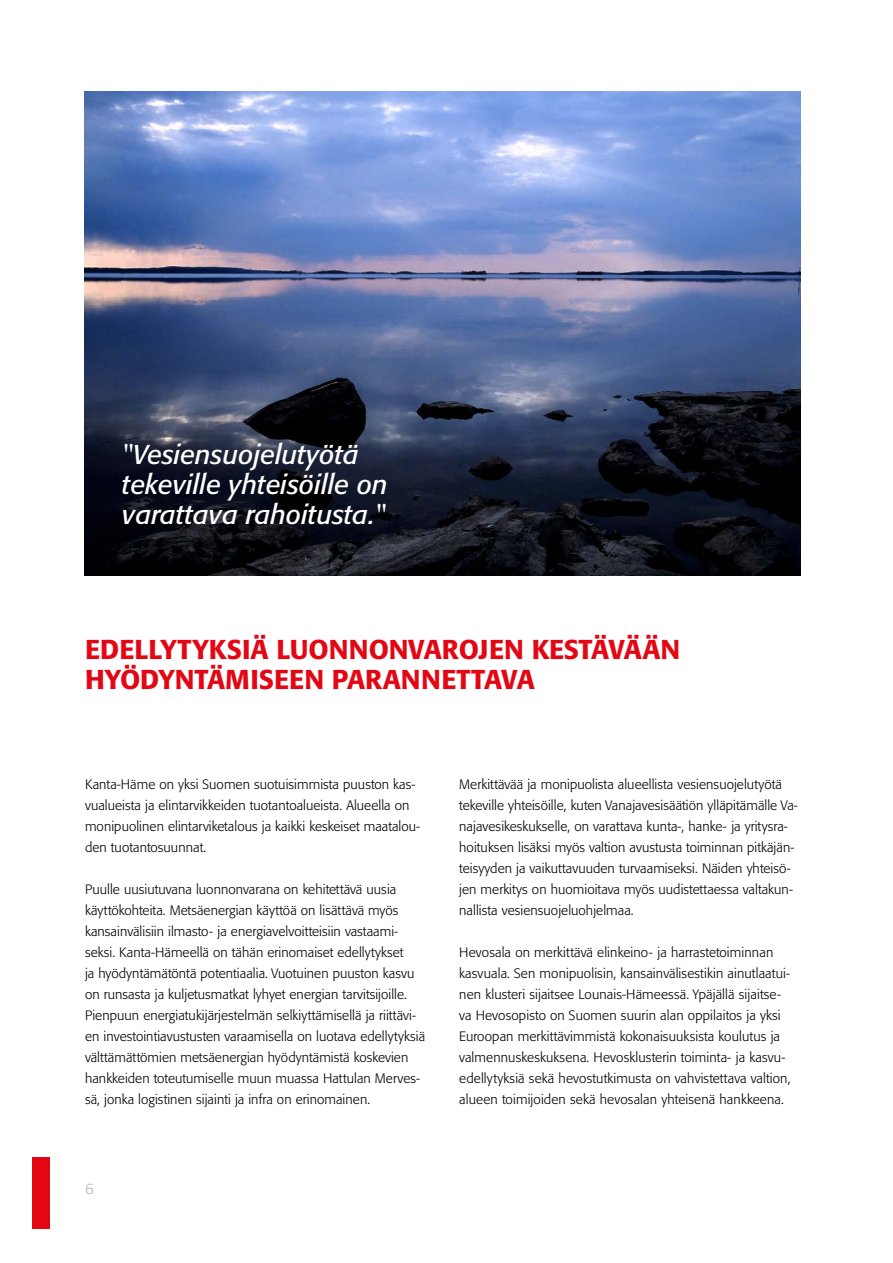
<style>
.page{position:relative;width:893px;height:1263px;background:#fff}
.page>*{position:absolute;margin:0;border:0;box-sizing:border-box;transform-origin:0 0}
.t1{font:italic 27px/30px "Formata BQ";color:#fff}
.t2{font:500 27px/30px "Formata BQ";color:#e30613}
.t3{font:300 15px "Formata BQ";color:#b3b2b2}
.t4{font:300 13.5px/21px "Formata BQ";letter-spacing:.005em;color:#000}
</style>
<div class="page">
<div style="left:33px;top:1158px;width:17px;height:71px;background:#e30613"></div>
<img style="left:84px;top:91px;width:716px;height:484px">
<h1 class="t1" style="left:122px;top:439px;width:267px">"Vesiensuojelutyötä tekeville yhteisöille on varattava rahoitusta."</h1>
<h1 class="t2" style="left:85px;top:635px;width:596px">EDELLYTYKSIÄ LUONNONVAROJEN KESTÄVÄÄN<br>HYÖDYNTÄMISEEN PARANNETTAVA</h1>
<p class="t4" style="left:85px;top:774px;width:337px">Kanta-Häme on yksi Suomen suotuisimmista puuston kas&shy;vualueista ja elintarvikkeiden tuotantoalueista. Alueella on monipuolinen elintarviketalous ja kaikki keskeiset maatalou&shy;den tuotantosuunnat.</p>
<p class="t4" style="left:85px;top:879px;width:342px">Puulle uusiutuvana luonnonvarana on kehitettävä uusia käyttökohteita. Metsäenergian käyttöä on lisättävä myös kansainvälisiin ilmasto- ja energiavelvoitteisiin vastaami&shy;seksi. Kanta-Hämeellä on tähän erinomaiset edellytykset<br>ja hyödyntämätöntä potentiaalia. Vuotuinen puuston kasvu on runsasta ja kuljetusmatkat lyhyet energian tarvitsijoille.<br>Pienpuun energiatukijärjestelmän selkiyttämisellä ja riittävi&shy;en investointiavustusten varaamisella on luotava edellytyksiä välttämättömien metsäenergian hyödyntämistä koskevien hankkeiden toteutumiselle muun muassa Hattulan Merves&shy;sä, jonka logistinen sijainti ja infra on erinomainen.</p>
<p class="t3" style="left:85px;top:1180px;width:10px">6</p>
<p class="t4" style="left:459px;top:774px;width:340px">Merkittävää ja monipuolista alueellista vesiensuojelutyötä tekeville yhteisöille, kuten Vanajavesisäätiön ylläpitämälle Va&shy;najavesikeskukselle, on varattava kunta-, hanke- ja yritysra&shy;hoituksen lisäksi myös valtion avustusta toiminnan pitkäjän&shy;teisyyden ja vaikuttavuuden turvaamiseksi. Näiden yhteisö&shy;jen merkitys on huomioitava myös uudistettaessa valtakun&shy;nallista vesiensuojeluohjelmaa.</p>
<p class="t4" style="left:459px;top:942px;width:333px">Hevosala on merkittävä elinkeino- ja harrastetoiminnan kasvuala. Sen monipuolisin, kansainvälisestikin ainutlaatui&shy;nen klusteri sijaitsee Lounais-Hämeessä. Ypäjällä sijaitse&shy;va Hevosopisto on Suomen suurin alan oppilaitos ja yksi Euroopan merkittävimmistä kokonaisuuksista koulutus ja valmennuskeskuksena. Hevosklusterin toiminta- ja kasvu&shy;edellytyksiä sekä hevostutkimusta on vahvistettava valtion, alueen toimijoiden sekä hevosalan yhteisenä hankkeena.</p>
</div>
